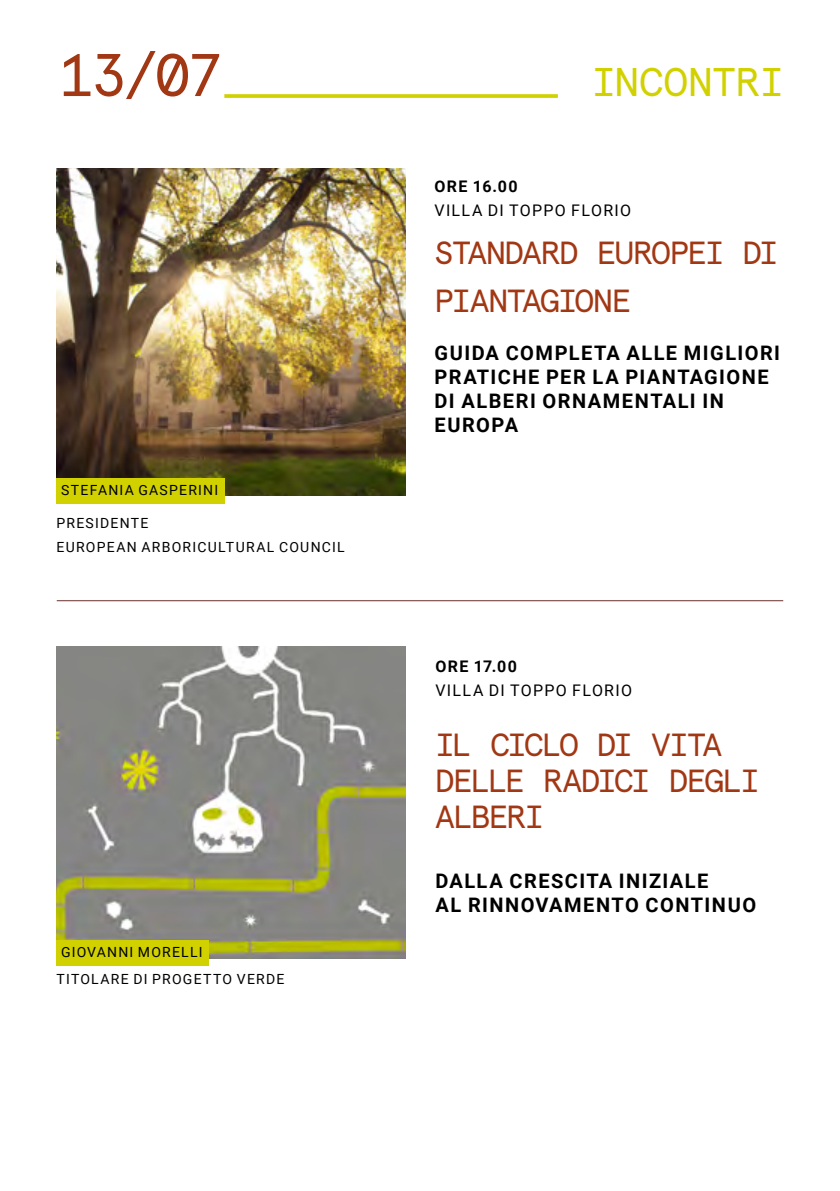
<style>
.page{position:relative;width:840px;height:1191px;background:#fff}
.page>*{position:absolute;margin:0;border:0;box-sizing:border-box;transform-origin:0 0}
.t1{font:60px "Apercu Mono Pro";color:#a23713}
.t2{font:40px "Apercu Mono Pro";letter-spacing:-.025em;color:#d2d100}
.t3{font:32px/36px "Apercu Mono Pro";letter-spacing:-.065em;color:#a23713}
.t4{font:700 20px/24px "Roboto";letter-spacing:.075em;color:#000}
.t5{font:16px "Roboto";letter-spacing:.08em;color:#000}
.t6{font:700 16px "Roboto";letter-spacing:.085em;color:#000}
.t7{font:14px/24px "Roboto";letter-spacing:.085em;color:#000}
</style>
<div class="page">
<hr style="left:57px;top:600px;width:725px;height:1px;background:#68302c">
<svg style="left:224px;top:94px;width:333px;height:4px"></svg>
<img style="left:56px;top:168px;width:349px;height:327px">
<img style="left:56px;top:646px;width:349px;height:312px">
<div style="left:56px;top:940px;width:152px;height:26px;background:#d2d100"></div>
<div style="left:56px;top:479px;width:168px;height:25px;background:#d2d100"></div>
<h1 class="t1" style="left:57px;top:29px;width:169px">13/07</h1>
<p class="t7" style="left:61px;top:477px;width:158px">STEFANIA GASPERINI</p>
<p class="t7" style="left:56px;top:511px;width:289px">PRESIDENTE<br>EUROPEAN ARBORICULTURAL COUNCIL</p>
<p class="t7" style="left:61px;top:939px;width:143px">GIOVANNI MORELLI</p>
<p class="t7" style="left:56px;top:966px;width:229px">TITOLARE DI PROGETTO VERDE</p>
<h2 class="t2" style="left:591px;top:51px;width:194px">INCONTRI</h2>
<p class="t6" style="left:434px;top:175px;width:85px">ORE 16.00</p>
<p class="t5" style="left:434px;top:199px;width:198px">VILLA DI TOPPO FLORIO</p>
<h3 class="t3" style="left:434px;top:226px;width:346px;line-height:48px">STANDARD EUROPEI DI<br>PIANTAGIONE</h3>
<p class="t4" style="left:434px;top:340px;width:347px">GUIDA COMPLETA ALLE MIGLIORI<br>PRATICHE PER LA PIANTAGIONE<br>DI ALBERI ORNAMENTALI IN<br>EUROPA</p>
<p class="t6" style="left:435px;top:655px;width:83px">ORE 17.00</p>
<p class="t5" style="left:435px;top:679px;width:198px">VILLA DI TOPPO FLORIO</p>
<h3 class="t3" style="left:435px;top:724px;width:326px">IL CICLO DI VITA<br>DELLE RADICI DEGLI<br>ALBERI</h3>
<p class="t4" style="left:435px;top:868px;width:322px">DALLA CRESCITA INIZIALE<br>AL RINNOVAMENTO CONTINUO</p>
</div>
